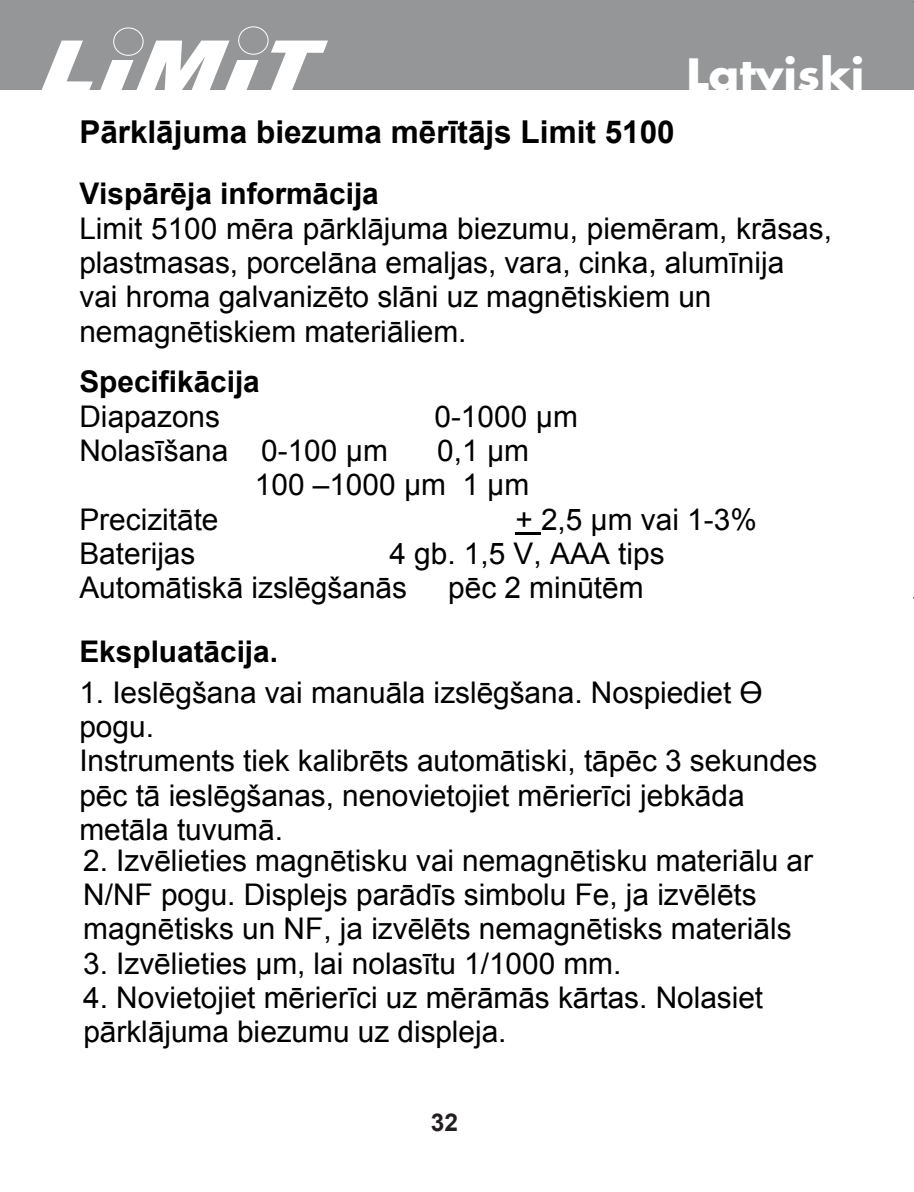
<style>
.page{position:relative;width:914px;height:1192px;background:#fff}
.page>*{position:absolute;margin:0;border:0;box-sizing:border-box;transform-origin:0 0}
.t1{font:700 42px "Futura";color:#fff;scale:1.07 1}
.t2{font:700 31.5px "Arial";color:#000}
.t3{font:29.75px/34.3px "Arial";color:#000}
.t4{font:700 29.75px/34.3px "Arial";color:#000}
.t5{font:700 24.5px "Arial";color:#231f20}
.s1{font-weight:700}
.s2{font-weight:400}
</style>
<div class="page">
<svg style="left:0;top:0;width:913px;height:535px"></svg>
<hr style="left:515px;top:532px;width:26px;height:2px;background:#000">
<svg style="left:41px;top:41px;width:52px;height:51px"></svg>
<div style="left:114px;top:28px;width:29px;height:27px;border:1px solid #fff;border-radius:50%"></div>
<svg style="left:99px;top:41px;width:159px;height:51px"></svg>
<div style="left:238px;top:27px;width:30px;height:27px;border:1px solid #fff;border-radius:50%"></div>
<svg style="left:270px;top:41px;width:58px;height:51px"></svg>
<p class="t1" style="left:686px;top:55px;width:168px">Latviski</p>
<p class="t2" style="left:79px;top:115px;width:597px">Pārklājuma biezuma mērītājs Limit 5100</p>
<p class="t3" style="left:79px;top:177px;width:754px"><span class="s1">Vispārēja informācija<br></span>Limit 5100 mēra pārklājuma biezumu, piemēram, krāsas, plastmasas, porcelāna emaljas, vara, cinka, alumīnija<br>vai hroma galvanizēto slāni uz magnētiskiem un nemagnētiskiem materiāliem.</p>
<p class="t4" style="left:79px;top:365px;width:182px">Specifikācija<br><span class="s2">Diapazons</span></p>
<p class="t3" style="left:434px;top:399px;width:145px">0-1000 μm</p>
<p class="t3" style="left:79px;top:433px;width:310px">Nolasīšana 0-100 μm</p>
<p class="t3" style="left:255px;top:433px;width:276px;text-align:right">0,1 μm<br>100 –1000 μm 1 μm</p>
<p class="t3" style="left:79px;top:502px;width:140px">Precizitāte</p>
<p class="t3" style="left:515px;top:502px;width:243px">+ 2,5 μm vai 1-3%</p>
<p class="t3" style="left:79px;top:536px;width:117px">Baterijas</p>
<p class="t3" style="left:79px;top:536px;width:586px;text-indent:310px">4 gb. 1,5 V, AAA tips<br>Automātiskā izslēgšanās</p>
<p class="t3" style="left:448px;top:570px;width:197px">pēc 2 minūtēm</p>
<p class="t4" style="left:79px;top:634px;width:200px">Ekspluatācija.</p>
<p class="t3" style="left:79px;top:675px;width:739px">1. Ieslēgšana vai manuāla izslēgšana. Nospiediet Ө pogu.<br>Instruments tiek kalibrēts automātiski, tāpēc 3 sekundes pēc tā ieslēgšanas, nenovietojiet mērierīci jebkāda metāla tuvumā.</p>
<p class="t3" style="left:83px;top:843px;width:731px">2. Izvēlieties magnētisku vai nemagnētisku materiālu ar<br>N/NF pogu. Displejs parādīs simbolu Fe, ja izvēlēts magnētisks un NF, ja izvēlēts nemagnētisks materiāls</p>
<p class="t3" style="left:83px;top:945px;width:539px">3. Izvēlieties μm, lai nolasītu 1/1000 mm.</p>
<p class="t3" style="left:83px;top:980px;width:681px">4. Novietojiet mērierīci uz mērāmās kārtas. Nolasiet pārklājuma biezumu uz displeja.</p>
<p class="t5" style="left:431px;top:1105px;width:29px">32</p>
</div>
